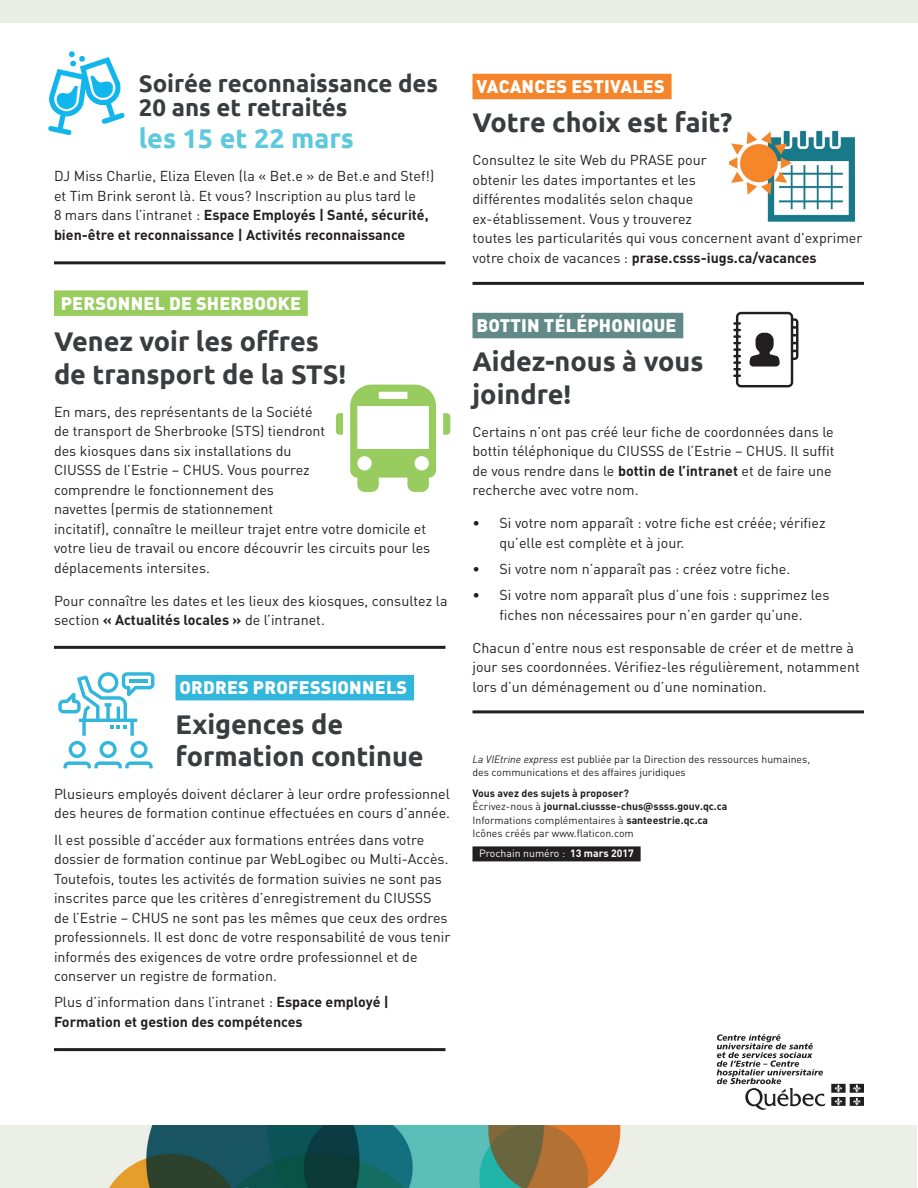
<style>
.page{position:relative;width:918px;height:1188px;background:#fff}
.page>*{position:absolute;margin:0;border:0;box-sizing:border-box;transform-origin:0 0}
.Titre__ajouter_coule{font:700 27px/32.4px "Ubuntu";color:#393d40}
.Titre__ajouter_coule-2{font:700 27px "Ubuntu";color:#5dc9dd}
.Titre__ajouter_coule-3{font:700 24px/24px "Ubuntu";color:#393d40}
.Section_inversé{font:900 18px "DIN Pro";letter-spacing:.01em;color:#fff}
.Texte_courant{font:14.25px/19.5px "DIN Pro";color:#231f20}
.Texte{font:14.25px/19.5px "DIN Pro";color:#231f20}
.Sous-titre__ajouter{font:14.25px/19.5px "DIN Pro";color:#231f20}
.Texte_courant-2{font:700 14.25px/19.5px "DIN Pro";color:#231f20}
.t1{font:10.5px/13.5px "DIN Pro";color:#231f20}
.t2{font:700 10.5px "DIN Pro";color:#231f20}
.t3{font:10.5px "DIN Pro";color:#fff}
.s1{font-weight:700}
.s2{font-weight:400}
.s3{font-family:"DIN";font-style:italic}
</style>
<div class="page">
<svg style="left:717px;top:1034px;width:147px;height:76px"></svg>
<div style="left:0;top:0;width:918px;height:23px;background:#e9ede5"></div>
<img style="left:0;top:1125px;width:917px;height:63px">
<div style="left:54px;top:290px;width:254px;height:26px;background:#98cc5e"></div>
<div style="left:472px;top:74px;width:200px;height:25px;background:#f5852a"></div>
<div style="left:472px;top:313px;width:211px;height:25px;background:#608987"></div>
<div style="left:176px;top:675px;width:238px;height:25px;background:#32b6dc"></div>
<div style="left:472px;top:846px;width:169px;height:15px;background:#231f20"></div>
<hr style="left:54px;top:261px;width:392px;height:3px;background:#231f20">
<hr style="left:472px;top:282px;width:392px;height:3px;background:#231f20">
<hr style="left:472px;top:710px;width:392px;height:3px;background:#231f20">
<hr style="left:54px;top:646px;width:392px;height:3px;background:#231f20">
<hr style="left:54px;top:1048px;width:392px;height:3px;background:#231f20">
<svg style="left:336px;top:385px;width:114px;height:107px"></svg>
<svg style="left:58px;top:672px;width:96px;height:96px"></svg>
<img style="left:729px;top:130px;width:125px;height:91px">
<svg style="left:733px;top:312px;width:65px;height:75px"></svg>
<img style="left:48px;top:51px;width:77px;height:84px">
<p class="Titre__ajouter_coule-3" style="left:139px;top:71px;width:301px">Soirée reconnaissance des<br>20 ans et retraités</p>
<p class="Titre__ajouter_coule-2" style="left:139px;top:122px;width:217px">les 15 et 22 mars</p>
<p class="Texte_courant" style="left:54px;top:166px;width:382px">DJ Miss Charlie, Eliza Eleven (la « Bet.e » de Bet.e and Stef!) et Tim Brink seront là. Et vous? Inscription au plus tard le<br>8 mars dans l’intranet : <span class="s1">Espace Employés | Santé, sécurité, bien-être et reconnaissance | Activités reconnaissance</span></p>
<p class="Section_inversé" style="left:61px;top:291px;width:242px">PERSONNEL DE SHERBOOKE</p>
<p class="Titre__ajouter_coule" style="left:54px;top:325px;width:294px">Venez voir les offres de transport de la STS!</p>
<p class="Sous-titre__ajouter" style="left:54px;top:401px;width:378px">En mars, des représentants de la Société<br>de transport de Sherbrooke (STS) tiendront<br>des kiosques dans six installations du<br>CIUSSS de l’Estrie – CHUS. Vous pourrez<br>comprendre le fonctionnement des<br>navettes (permis de stationnement<br>incitatif), connaître le meilleur trajet entre votre domicile et votre lieu de travail ou encore découvrir les circuits pour les déplacements intersites.</p>
<p class="Texte" style="left:54px;top:590px;width:395px">Pour connaître les dates et les lieux des kiosques, consultez la section <span class="s1">« Actualités locales »</span> de l’intranet.</p>
<p class="Section_inversé" style="left:180px;top:676px;width:229px">ORDRES PROFESSIONNELS</p>
<p class="Titre__ajouter_coule" style="left:176px;top:707px;width:250px">Exigences de formation continue</p>
<p class="Texte_courant" style="left:54px;top:783px;width:398px">Plusieurs employés doivent déclarer à leur ordre professionnel des heures de formation continue effectuées en cours d’année.</p>
<p class="Texte_courant" style="left:54px;top:829px;width:398px">Il est possible d’accéder aux formations entrées dans votre dossier de formation continue par WebLogibec ou Multi-Accès.<br>Toutefois, toutes les activités de formation suivies ne sont pas inscrites parce que les critères d’enregistrement du CIUSSS de l’Estrie – CHUS ne sont pas les mêmes que ceux des ordres professionnels. Il est donc de votre responsabilité de vous tenir informés des exigences de votre ordre professionnel et de conserver un registre de formation.</p>
<p class="Texte_courant-2" style="left:54px;top:992px;width:336px"><span class="s2">Plus d’information dans l’intranet :</span> Espace employé |<br>Formation et gestion des compétences</p>
<p class="Section_inversé" style="left:477px;top:74px;width:190px">VACANCES ESTIVALES</p>
<p class="Titre__ajouter_coule" style="left:472px;top:106px;width:261px">Votre choix est fait?</p>
<p class="Texte" style="left:472px;top:150px;width:392px">Consultez le site Web du PRASE pour<br>obtenir les dates importantes et les<br>différentes modalités selon chaque<br>ex-établissement. Vous y trouverez<br>toutes les particularités qui vous concernent avant d'exprimer votre choix de vacances : <span class="s1">prase.csss-iugs.ca/vacances</span></p>
<p class="Section_inversé" style="left:477px;top:314px;width:201px">BOTTIN TÉLÉPHONIQUE</p>
<p class="Titre__ajouter_coule" style="left:472px;top:345px;width:233px">Aidez-nous à vous joindre!</p>
<p class="Texte" style="left:472px;top:421px;width:364px">Certains n’ont pas créé leur fiche de coordonnées dans le bottin téléphonique du CIUSSS de l’Estrie – CHUS. Il suffit de vous rendre dans le <span class="s1">bottin de l’intranet</span> et de faire une recherche avec votre nom.</p>
<p class="Texte_courant" style="left:500px;top:513px;width:328px;text-indent:-27px">• Si votre nom apparaît : votre fiche est créée; vérifiez qu’elle est complète et à jour.</p>
<p class="Texte_courant" style="left:472px;top:559px;width:319px">• Si votre nom n’apparaît pas : créez votre fiche.</p>
<p class="Texte_courant" style="left:472px;top:585px;width:358px;text-align:center">• Si votre nom apparaît plus d’une fois : supprimez les fiches non nécessaires pour n’en garder qu’une.</p>
<p class="Texte" style="left:472px;top:637px;width:389px">Chacun d’entre nous est responsable de créer et de mettre à jour ses coordonnées. Vérifiez-les régulièrement, notamment lors d’un déménagement ou d’une nomination.</p>
<p class="t1" style="left:472px;top:752px;width:339px"><span class="s3">La VIEtrine express</span> est publiée par la Direction des ressources humaines, des communications et des affaires juridiques</p>
<p class="t2" style="left:472px;top:786px;width:158px">Vous avez des sujets à proposer?</p>
<p class="t1" style="left:472px;top:799px;width:257px">Écrivez-nous à <span class="s1">journal.ciussse-chus@ssss.gouv.qc.ca<br></span>Informations complémentaires à <span class="s1">santeestrie.qc.ca<br></span>Icônes créés par www.flaticon.com</p>
<p class="t3" style="left:479px;top:847px;width:156px">Prochain numéro : <span class="s1">13 mars 2017</span></p>
</div>
